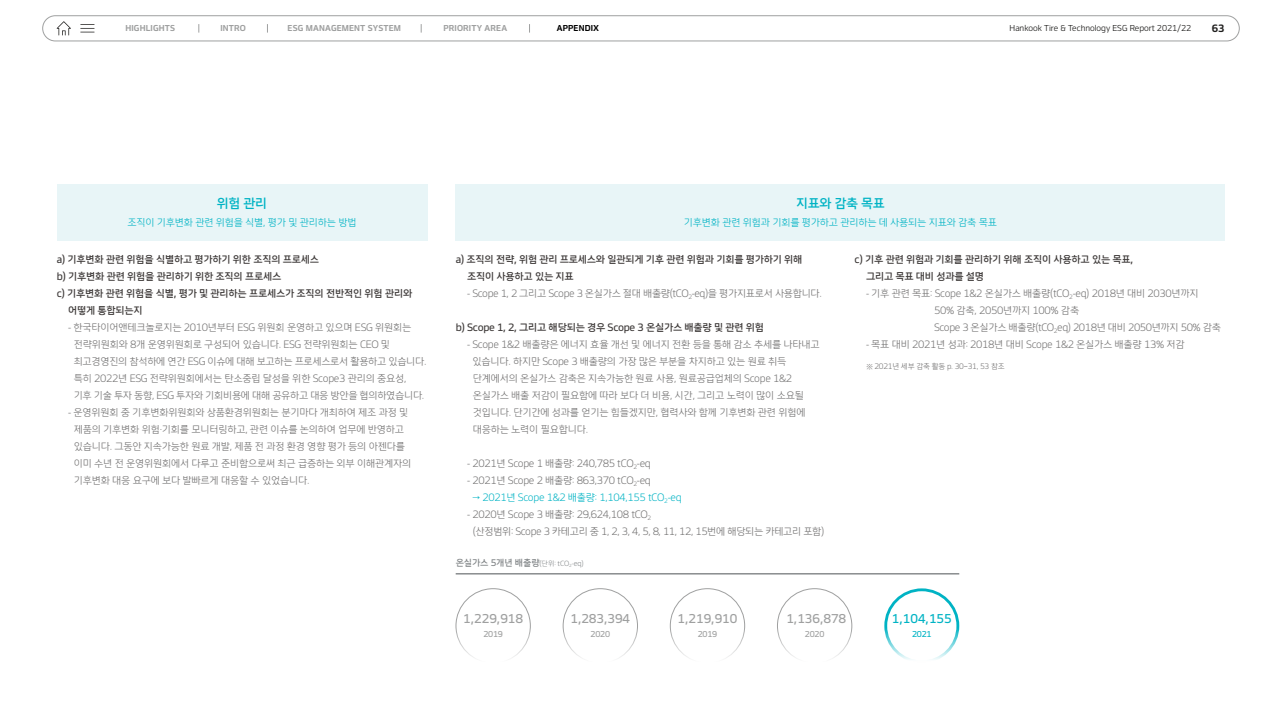
<style>
.page{position:relative;width:1282px;height:720px;background:#fff}
.page>*{position:absolute;margin:0;border:0;box-sizing:border-box;transform-origin:0 0}
.t1{font:13px "Hankook KR Regular";letter-spacing:-.03em;color:#00b3c4}
.t2{font:500 12px "Hankook";color:#9fa0a0}
.t3{font:500 12px "Hankook";color:#00b3c4}
.t4{font:10px/17px "Hankook KR Light";letter-spacing:-.03em;color:#727171}
.t5{font:10px/17px "Hankook KR Regular";letter-spacing:-.03em;color:#3e3a39}
.t6{font:10px "Hankook KR Light";letter-spacing:-.03em;color:#00b3c4}
.t7{font:600 10px "Hankook";color:#1f1e1d}
.t8{font:600 8px "Hankook";letter-spacing:.02em;color:#9fa0a0}
.t9{font:8px "Hankook";color:#1f1e1d}
.t10{font:8px "Hankook KR Regular";letter-spacing:-.03em;color:#9fa0a0}
.t11{font:600 8px "Hankook";letter-spacing:.02em;color:#000}
.t12{font:8px "Hankook KR Regular";color:#00b3c4}
.t13{font:7.5px "Hankook KR Light";letter-spacing:-.03em;color:#727171}
.t14{font:7px "Hankook KR Light";letter-spacing:-.025em;color:#828688}
.s1{font-family:"Hankook KR Regular";font-size:9px}
</style>
<div class="page">
<div style="left:57px;top:184px;width:370px;height:57px;background:#e8f5f7"></div>
<div style="left:455px;top:184px;width:770px;height:57px;background:#e8f5f7"></div>
<hr style="left:455px;top:573px;width:504px;height:2px;background:#828688">
<div style="left:884px;top:588px;width:75px;height:75px;border:3px solid #00b3c4;border-radius:50%"></div>
<div style="left:563px;top:588px;width:74px;height:75px;border:1px solid #9fa0a0;border-radius:50%"></div>
<div style="left:777px;top:588px;width:75px;height:75px;border:1px solid #9fa0a0;border-radius:50%"></div>
<div style="left:455px;top:588px;width:75px;height:75px;border:1px solid #9fa0a0;border-radius:50%"></div>
<div style="left:670px;top:588px;width:75px;height:75px;border:1px solid #9fa0a0;border-radius:50%"></div>
<div style="left:43px;top:16px;width:1196px;height:25px;border:1px solid #9fa0a0;border-radius:13px"></div>
<svg style="left:57px;top:21px;width:14px;height:14px"></svg>
<svg style="left:80px;top:24px;width:14px;height:9px"></svg>
<p class="t8" style="left:125px;top:22px;width:51px">HIGHLIGHTS</p>
<p class="t8" style="left:220px;top:22px;width:27px">INTRO</p>
<p class="t8" style="left:287px;top:22px;width:115px">ESG MANAGEMENT SYSTEM</p>
<p class="t8" style="left:443px;top:22px;width:65px">PRIORITY AREA</p>
<p class="t11" style="left:557px;top:22px;width:44px">APPENDIX</p>
<p class="t9" style="left:1009px;top:22px;width:183px">Hankook Tire &amp; Technology ESG Report 2021/22</p>
<p class="t7" style="left:1211px;top:21px;width:14px">63</p>
<h1 class="t1" style="left:217px;top:196px;width:52px">위험 관리</h1>
<p class="t6" style="left:127px;top:217px;width:231px">조직이 기후변화 관련 위험을 식별, 평가 및 관리하는 방법</p>
<p class="t5" style="left:57px;top:251px;width:264px">a) 기후변화 관련 위험을 식별하고 평가하기 위한 조직의 프로세스</p>
<p class="t5" style="left:57px;top:268px;width:226px">b) 기후변화 관련 위험을 관리하기 위한 조직의 프로세스</p>
<p class="t5" style="left:57px;top:285px;width:357px">c) 기후변화 관련 위험을 식별, 평가 및 관리하는 프로세스가 조직의 전반적인 위험 관리와</p>
<p class="t5" style="left:68px;top:302px;width:76px">어떻게 통합되는지</p>
<p class="t4" style="left:74px;top:320px;width:354px;text-indent:-6px">- 한국타이어앤테크놀로지는 2010년부터 ESG 위원회 운영하고 있으며 ESG 위원회는 전략위원회와 8개 운영위원회로 구성되어 있습니다. ESG 전략위원회는 CEO 및 최고경영진의 참석하에 연간 ESG 이슈에 대해 보고하는 프로세스로서 활용하고 있습니다. 특히 2022년 ESG 전략위원회에서는 탄소중립 달성을 위한 Scope3 관리의 중요성, 기후 기술 투자 동향, ESG 투자와 기회비용에 대해 공유하고 대응 방안을 협의하였습니다.</p>
<p class="t4" style="left:74px;top:405px;width:339px;text-indent:-6px">- 운영위원회 중 기후변화위원회와 상품환경위원회는 분기마다 개최하여 제조 과정 및 제품의 기후변화 위험·기회를 모니터링하고, 관련 이슈를 논의하여 업무에 반영하고 있습니다. 그동안 지속가능한 원료 개발, 제품 전 과정 환경 영향 평가 등의 아젠다를 이미 수년 전 운영위원회에서 다루고 준비함으로써 최근 급증하는 외부 이해관계자의 기후변화 대응 요구에 보다 발빠르게 대응할 수 있었습니다.</p>
<h1 class="t1" style="left:796px;top:196px;width:90px">지표와 감축 목표</h1>
<p class="t6" style="left:684px;top:217px;width:314px">기후변화 관련 위험과 기회를 평가하고 관리하는 데 사용되는 지표와 감축 목표</p>
<p class="t5" style="left:467px;top:251px;width:337px;text-indent:-11px">a) 조직의 전략, 위험 관리 프로세스와 일관되게 기후 관련 위험과 기회를 평가하기 위해 조직이 사용하고 있는 지표</p>
<p class="t4" style="left:467px;top:286px;width:356px">- Scope 1, 2 그리고 Scope 3 온실가스 절대 배출량(tCO<sub>2</sub>-eq)을 평가지표로서 사용합니다.</p>
<p class="t5" style="left:455px;top:319px;width:310px">b) Scope 1, 2, 그리고 해당되는 경우 Scope 3 온실가스 배출량 및 관련 위험</p>
<p class="t4" style="left:472px;top:337px;width:349px;text-indent:-5px">- Scope 1&amp;2 배출량은 에너지 효율 개선 및 에너지 전환 등을 통해 감소 추세를 나타내고 있습니다. 하지만 Scope 3 배출량의 가장 많은 부분을 차지하고 있는 원료 취득 단계에서의 온실가스 감축은 지속가능한 원료 사용, 원료공급업체의 Scope 1&amp;2 온실가스 배출 저감이 필요함에 따라 보다 더 비용, 시간, 그리고 노력이 많이 소요될 것입니다. 단기간에 성과를 얻기는 힘들겠지만, 협력사와 함께 기후변화 관련 위험에 대응하는 노력이 필요합니다.</p>
<p class="t4" style="left:467px;top:456px;width:185px">- 2021년 Scope 1 배출량: 240,785 tCO<sub>2</sub>-eq</p>
<p class="t4" style="left:467px;top:473px;width:185px">- 2021년 Scope 2 배출량: 863,370 tCO<sub>2</sub>-eq</p>
<p class="t6" style="left:472px;top:493px;width:210px">→ 2021년 Scope 1&amp;2 배출량: 1,104,155 tCO<sub>2</sub>-eq</p>
<p class="t4" style="left:472px;top:507px;width:353px;text-indent:-6px">- 2020년 Scope 3 배출량: 29,624,108 tCO<sub>2<br></sub>(산정범위: Scope 3 카테고리 중 1, 2, 3, 4, 5, 8, 11, 12, 15번에 해당되는 카테고리 포함)</p>
<p class="t14" style="left:455px;top:560px;width:129px"><span class="s1">온실가스 5개년 배출량</span>(단위: tCO<sub>2</sub>-eq)</p>
<p class="t5" style="left:866px;top:251px;width:269px;text-indent:-11px">c) 기후 관련 위험과 기회를 관리하기 위해 조직이 사용하고 있는 목표, 그리고 목표 대비 성과를 설명</p>
<p class="t4" style="left:934px;top:286px;width:288px;text-indent:-68px">- 기후 관련 목표: Scope 1&amp;2 온실가스 배출량(tCO<sub>2</sub>-eq) 2018년 대비 2030년까지<br>50% 감축, 2050년까지 100% 감축<br>Scope 3 온실가스 배출량(tCO<sub>2</sub>eq) 2018년 대비 2050년까지 50% 감축</p>
<p class="t4" style="left:866px;top:337px;width:320px">- 목표 대비 2021년 성과: 2018년 대비 Scope 1&amp;2 온실가스 배출량 13% 저감</p>
<p class="t13" style="left:866px;top:362px;width:140px">※ 2021년 세부 감축 활동 p. 30~31, 53 참조</p>
<p class="t2" style="left:463px;top:610px;width:61px">1,229,918</p>
<p class="t10" style="left:483px;top:630px;width:21px">2019</p>
<p class="t2" style="left:570px;top:610px;width:61px">1,283,394</p>
<p class="t10" style="left:590px;top:630px;width:21px">2020</p>
<p class="t2" style="left:677px;top:610px;width:61px">1,219,910</p>
<p class="t10" style="left:697px;top:630px;width:21px">2019</p>
<p class="t2" style="left:786px;top:610px;width:61px">1,136,878</p>
<p class="t10" style="left:804px;top:630px;width:21px">2020</p>
<p class="t3" style="left:891px;top:610px;width:61px">1,104,155</p>
<p class="t12" style="left:912px;top:630px;width:21px">2021</p>
</div>
